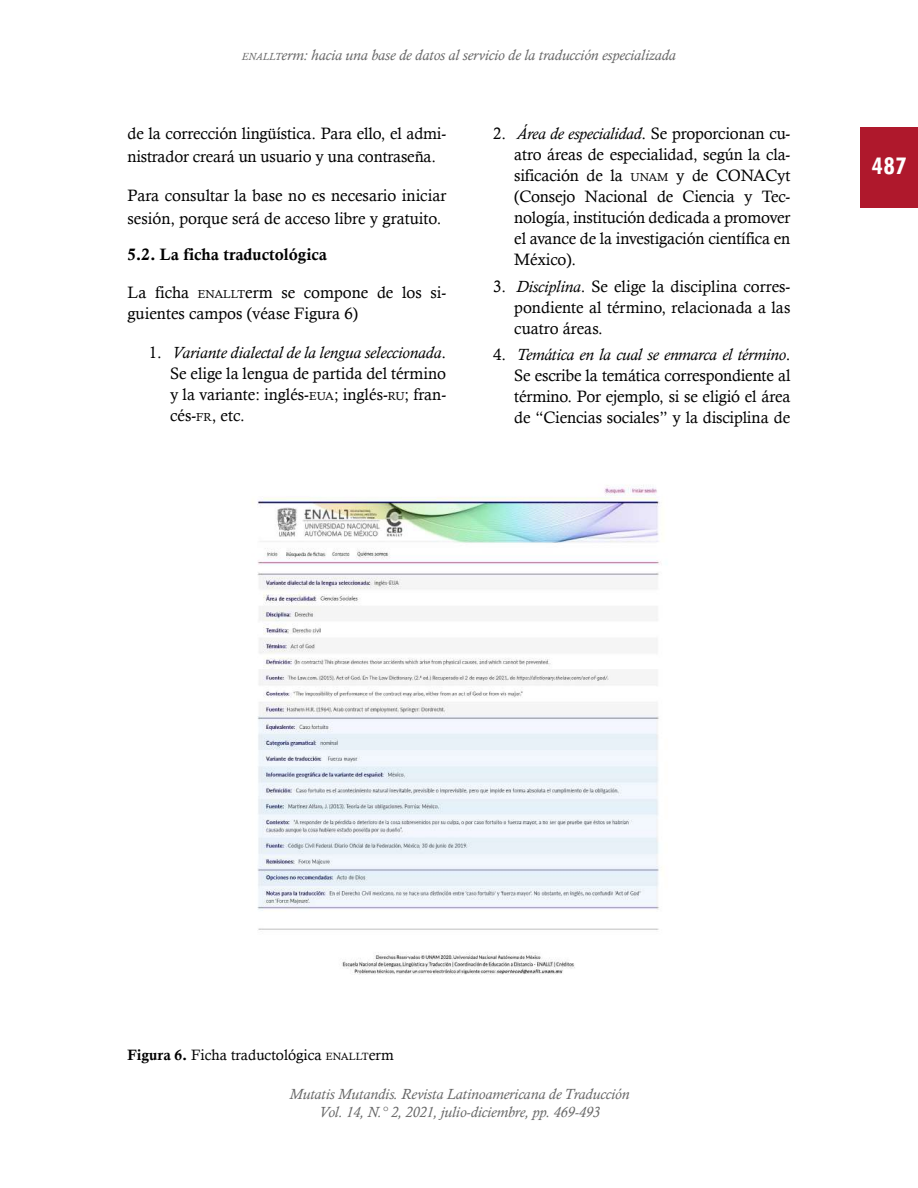
<style>
.page{position:relative;width:918px;height:1188px;background:#fff}
.page>*{position:absolute;margin:0;border:0;box-sizing:border-box;transform-origin:0 0}
.t1{font:700 condensed 27px "Tw Cen";color:#fff}
.t2{font:16.5px/21px "Calisto";color:#000;text-align:justify}
.t3{font:16.5px "Calis MT Bol";color:#000}
.t4{font:italic 15px/18px "Calisto";color:#666;text-align:center}
.t5{font:15px "Calisto";color:#000}
.s1{font-size:10.5px}
.s2{font-size:11.55px}
.s3{font-style:italic}
.s4{font-family:"Calis MT Bol"}
</style>
<div class="page">
<div style="left:860px;top:128px;width:58px;height:80px;background:#af182c"></div>
<img style="left:257px;top:485px;width:403px;height:490px">
<p class="t4" style="left:242px;top:46px;width:436px"><span class="s1">ENALLT</span>erm: hacia una base de datos al servicio de la traducción especializada</p>
<p class="t2" style="left:128px;top:122px;width:320px;line-height:22.5px">de la corrección lingüística. Para ello, el admi&shy;nistrador creará un usuario y una contraseña.</p>
<p class="t2" style="left:128px;top:184px;width:320px;line-height:22.5px">Para consultar la base no es necesario iniciar sesión, porque será de acceso libre y gratuito.</p>
<p class="t3" style="left:128px;top:245px;width:201px">5.2. La ficha traductológica</p>
<p class="t2" style="left:128px;top:281px;width:320px">La ficha <span class="s2">ENALLT</span>erm se compone de los si&shy;guientes campos (véase Figura 6)</p>
<p class="t2" style="left:170px;top:342px;width:278px;text-indent:-21px">1. <span class="s3">Variante dialectal de la lengua seleccionada</span>.<br>Se elige la lengua de partida del término y la variante: inglés-<span class="s2">EUA</span>; inglés-<span class="s2">RU</span>; fran&shy;cés-<span class="s2">FR</span>, etc.</p>
<p class="t2" style="left:514px;top:123px;width:278px;text-indent:-21px">2. <span class="s3">Área de especialidad</span>. Se proporcionan cu&shy;atro áreas de especialidad, según la cla&shy;sificación de la <span class="s2">UNAM</span> y de CONACyt (Consejo Nacional de Ciencia y Tec&shy;nología, institución dedicada a promover el avance de la investigación científica en México).</p>
<p class="t2" style="left:514px;top:275px;width:278px;text-indent:-21px">3. <span class="s3">Disciplina</span>. Se elige la disciplina corres&shy;pondiente al término, relacionada a las cuatro áreas.</p>
<p class="t2" style="left:514px;top:344px;width:278px;text-indent:-21px">4. <span class="s3">Temática en la cual se enmarca el término</span>.<br>Se escribe la temática correspondiente al término. Por ejemplo, si se eligió el área de “Ciencias sociales” y la disciplina de</p>
<h1 class="t1" style="left:871px;top:149px;width:37px">487</h1>
<p class="t5" style="left:128px;top:1046px;width:268px"><span class="s4">Figura 6.</span> Ficha traductológica <span class="s1">ENALLT</span>erm</p>
<p class="t4" style="left:289px;top:1085px;width:341px">Mutatis Mutandis. Revista Latinoamericana de Traducción<br>Vol. 14, N.° 2, 2021, julio-diciembre, pp. 469-493</p>
</div>
